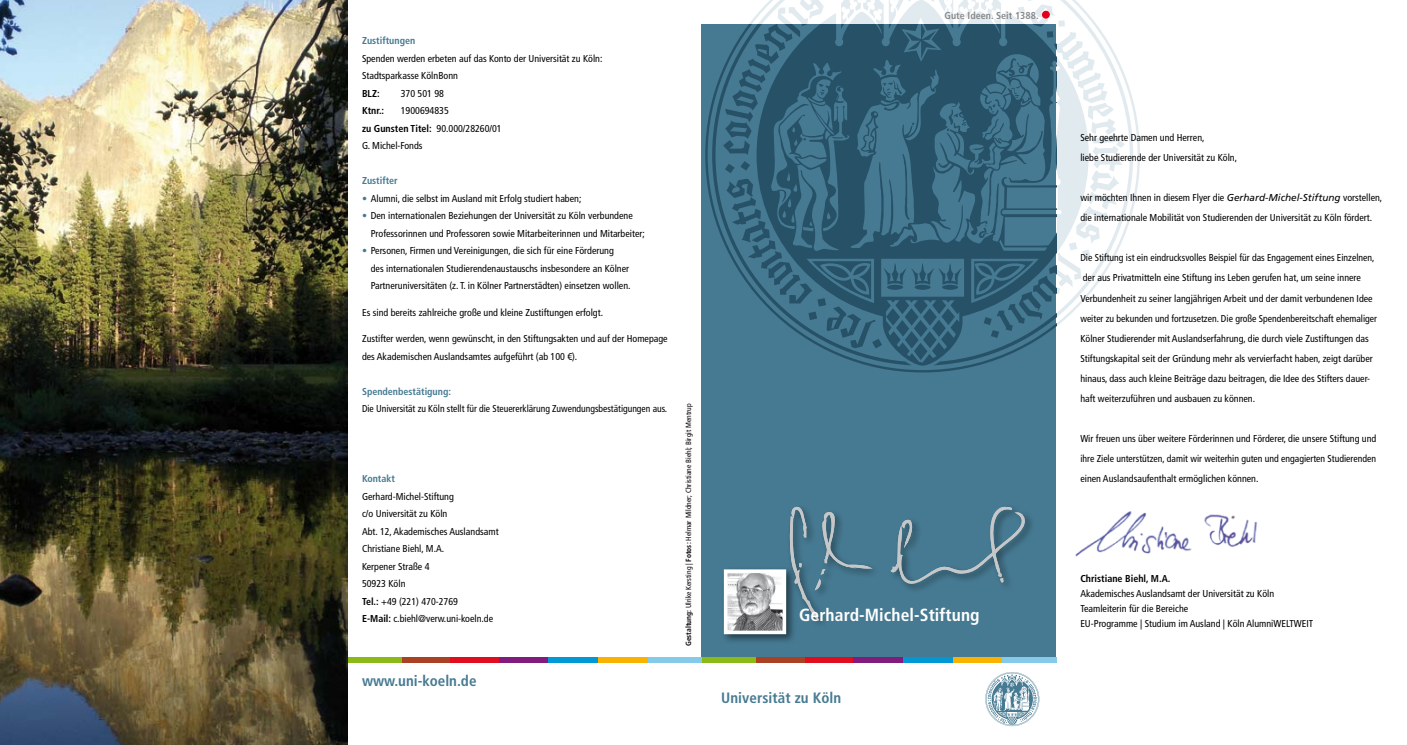
<style>
.page{position:relative;width:1407px;height:745px;background:#fff}
.page>*{position:absolute;margin:0;border:0;box-sizing:border-box;transform-origin:0 0}
.t1{font:700 condensed 17.5px "Frutiger LT";letter-spacing:.005em;color:#fff}
.t2{font:700 condensed 15px "Frutiger LT";letter-spacing:.005em;color:#467a92}
.t3{font:condensed 10px/17.5px "Frutiger LT";color:#000}
.t4{font:condensed 10px "Frutiger LT";color:#000;scale:.96 1}
.t5{font:700 condensed 10px "Frutiger LT";color:#467a92}
.t6{font:700 condensed 10px "Frutiger LT";color:#000}
.t7{font:700 condensed 10px "Frutiger LT";letter-spacing:.005em;color:#87888a}
.t8{font:condensed 7.5px "Frutiger LT";color:#000}
.s1{font-weight:700}
.s2{color:#467a92}
.s3{font-style:italic;font-stretch:normal}
</style>
<div class="page">
<svg style="left:705px;top:0;width:435px;height:327px"></svg>
<div style="left:702px;top:25px;width:354px;height:633px;background:#467a92"></div>
<svg style="left:705px;top:25px;width:351px;height:347px"></svg>
<svg style="left:985px;top:672px;width:54px;height:53px"></svg>
<div style="left:1042px;top:11px;width:8px;height:8px;background:#e2001a;border-radius:50%"></div>
<div style="left:720px;top:565px;width:76px;height:79px;background:#000;opacity:.5"></div>
<img style="left:729px;top:574px;width:52px;height:54px">
<div style="left:724px;top:569px;width:62px;height:64px;border:4px solid #fff"></div>
<div style="left:786px;top:503px;width:249px;height:125px;background:#467a92"></div>
<svg style="left:890px;top:506px;width:142px;height:83px"></svg>
<svg style="left:788px;top:506px;width:85px;height:116px"></svg>
<div style="left:1002px;top:656px;width:54px;height:5px;background:#85cbe9"></div>
<div style="left:804px;top:656px;width:50px;height:5px;background:#e20c1f"></div>
<div style="left:854px;top:656px;width:49px;height:5px;background:#811b7e"></div>
<div style="left:756px;top:656px;width:49px;height:5px;background:#aa4122"></div>
<div style="left:952px;top:656px;width:50px;height:5px;background:#f9b200"></div>
<div style="left:903px;top:656px;width:49px;height:5px;background:#0099d5"></div>
<div style="left:702px;top:656px;width:54px;height:5px;background:#89ba17"></div>
<div style="left:647px;top:656px;width:55px;height:5px;background:#85cbe9"></div>
<div style="left:450px;top:656px;width:49px;height:5px;background:#e20c1f"></div>
<div style="left:499px;top:656px;width:50px;height:5px;background:#811b7e"></div>
<div style="left:401px;top:656px;width:49px;height:5px;background:#aa4122"></div>
<div style="left:598px;top:656px;width:50px;height:5px;background:#f9b200"></div>
<div style="left:549px;top:656px;width:49px;height:5px;background:#0099d5"></div>
<div style="left:347px;top:656px;width:54px;height:5px;background:#89ba17"></div>
<img style="left:0;top:0;width:347px;height:744px">
<img style="left:1075px;top:511px;width:183px;height:46px">
<p class="t5" style="left:362px;top:35px;width:55px">Zustiftungen</p>
<p class="t3" style="left:362px;top:49px;width:242px">Spenden werden erbeten auf das Konto der Universität zu Köln:<br>Stadtsparkasse KölnBonn</p>
<p class="t6" style="left:362px;top:87px;width:19px">BLZ:</p>
<p class="t3" style="left:401px;top:84px;width:45px">370 501 98</p>
<p class="t6" style="left:362px;top:105px;width:24px">Ktnr.:</p>
<p class="t3" style="left:362px;top:102px;width:141px;text-indent:39px">1900694835<br><span class="s1">zu Gunsten Titel:</span> 90.000/28260/01<br>G. Michel-Fonds</p>
<p class="t5" style="left:362px;top:175px;width:37px">Zustifter</p>
<p class="t3" style="left:362px;top:189px;width:221px"><span class="s2">•</span> Alumni, die selbst im Ausland mit Erfolg studiert haben;</p>
<p class="t3" style="left:371px;top:207px;width:275px;text-indent:-9px"><span class="s2">•</span> Den internationalen Beziehungen der Universität zu Köln verbundene<br>Professorinnen und Professoren sowie Mitarbeiterinnen und Mitarbeiter;</p>
<p class="t3" style="left:371px;top:242px;width:261px;text-indent:-9px"><span class="s2">•</span> Personen, Firmen und Vereinigungen, die sich für eine Förderung<br>des internationalen Studierendenaustauschs insbesondere an Kölner<br>Partneruniversitäten (z. T. in Kölner Partnerstädten) einsetzen wollen.</p>
<p class="t3" style="left:362px;top:303px;width:242px">Es sind bereits zahlreiche große und kleine Zustiftungen erfolgt.</p>
<p class="t3" style="left:362px;top:329px;width:307px">Zustifter werden, wenn gewünscht, in den Stiftungsakten und auf der Homepage des Akademischen Auslandsamtes aufgeführt (ab 100 €).</p>
<p class="t5" style="left:362px;top:385px;width:90px">Spendenbestätigung:</p>
<p class="t4" style="left:362px;top:402px;width:319px">Die Universität zu Köln stellt für die Steuererklärung Zuwendungsbestätigungen aus.</p>
<p class="t5" style="left:362px;top:472px;width:34px">Kontakt</p>
<p class="t3" style="left:362px;top:487px;width:138px">Gerhard-Michel-Stiftung<br>c/o Universität zu Köln<br>Abt. 12, Akademisches Auslandsamt<br>Christiane Biehl, M.A.<br>Kerpener Straße 4<br>50923 Köln<br><span class="s1">Tel.:</span> +49 (221) 470-2769<br><span class="s1">E-Mail:</span> c.biehl@verw.uni-koeln.de</p>
<h2 class="t2" style="left:362px;top:671px;width:116px">www.uni-koeln.de</h2>
<p class="t8" style="left:684px;top:646px;width:244px;rotate:-90deg"><span class="s1">Gestaltung:</span> Ulrike Kersting | <span class="s1">Fotos:</span> Helmar Mildner; Christiane Biehl; Birgit Mentrup</p>
<p class="t7" style="left:944px;top:10px;width:96px">Gute Ideen. Seit 1388.</p>
<h1 class="t1" style="left:799px;top:603px;width:182px">Gerhard-Michel-Stiftung</h1>
<h2 class="t2" style="left:721px;top:688px;width:122px">Universität zu Köln</h2>
<p class="t3" style="left:1080px;top:128px;width:158px;line-height:20px">Sehr geehrte Damen und Herren,<br>liebe Studierende der Universität zu Köln,</p>
<p class="t3" style="left:1080px;top:188px;width:303px;line-height:20px">wir möchten Ihnen in diesem Flyer die <span class="s3">Gerhard-Michel-Stiftung</span> vorstellen, die internationale Mobilität von Studierenden der Universität zu Köln fördert.</p>
<p class="t3" style="left:1080px;top:248px;width:298px;line-height:20px">Die Stiftung ist ein eindrucksvolles Beispiel für das Engagement eines Einzelnen, der aus Privatmitteln eine Stiftung ins Leben gerufen hat, um seine innere Verbundenheit zu seiner langjährigen Arbeit und der damit verbundenen Idee weiter zu bekunden und fortzusetzen. Die große Spendenbereitschaft ehemaliger Kölner Studierender mit Auslandserfahrung, die durch viele Zustiftungen das Stiftungskapital seit der Gründung mehr als vervierfacht haben, zeigt darüber hinaus, dass auch kleine Beiträge dazu beitragen, die Idee des Stifters dauer&shy;haft weiterzuführen und ausbauen zu können.</p>
<p class="t3" style="left:1080px;top:428px;width:297px;line-height:20px;text-align:justify">Wir freuen uns über weitere Förderinnen und Förderer, die unsere Stiftung und ihre Ziele unterstützen, damit wir weiterhin guten und engagierten Studierenden einen Auslandsaufenthalt ermöglichen können.</p>
<p class="t6" style="left:1080px;top:572px;width:92px">Christiane Biehl, M.A.</p>
<p class="t3" style="left:1080px;top:585px;width:234px;line-height:15px">Akademisches Auslandsamt der Universität zu Köln<br>Teamleiterin für die Bereiche<br>EU-Programme | Studium im Ausland | Köln AlumniWELTWEIT</p>
</div>
